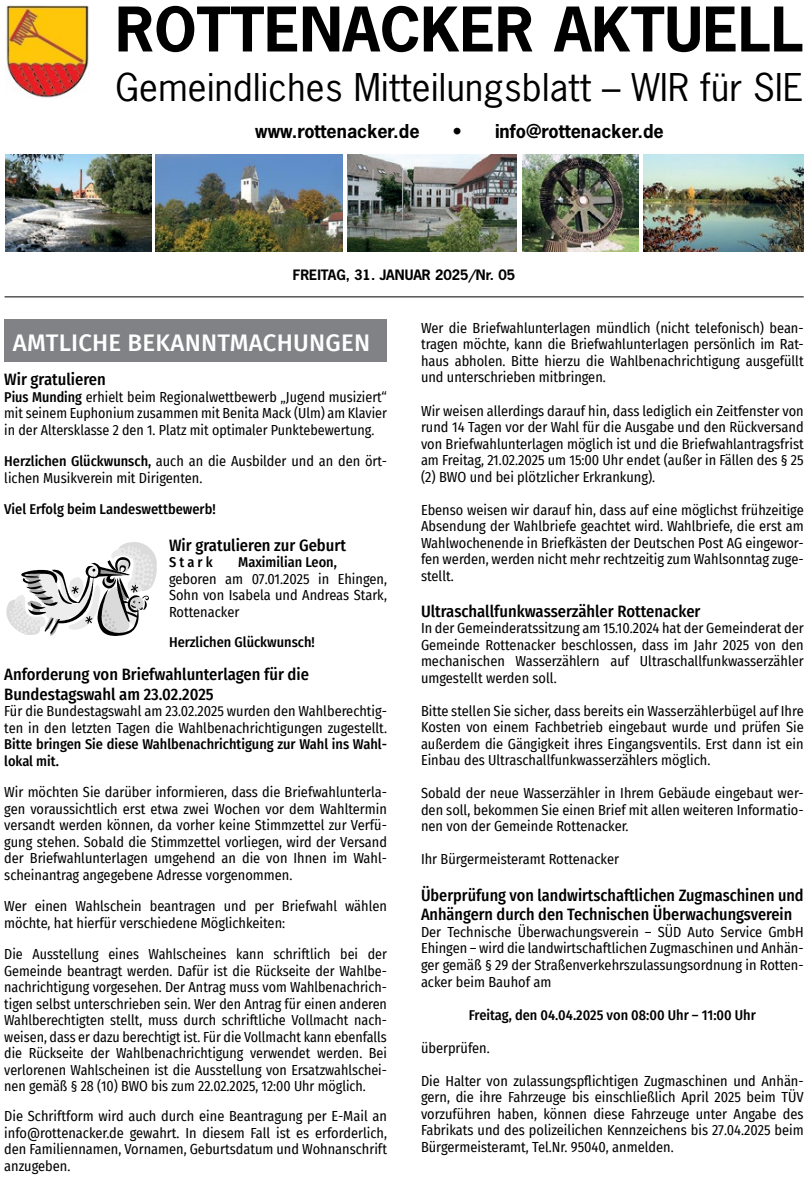
<style>
.page{position:relative;width:808px;height:1178px;background:#fff}
.page>*{position:absolute;margin:0;border:0;box-sizing:border-box;transform-origin:0 0}
.t1{font:700 57.75px "News Gothic";color:#000}
.t2{font:36px "News Gothic";letter-spacing:.01em;color:#000}
.t3{font:500 24px "Fira Sans";letter-spacing:.01em;color:#fff}
.t4{font:700 18px "News Gothic";color:#000}
.t5{font:500 16.5px/19.8px "Fira Sans Condensed";color:#000}
.Grundtext{font:14.25px/16.5px "Fira Sans Condensed";color:#000;text-align:justify}
.Grundtext-2{font:500 14.25px "Fira Sans Condensed";color:#000}
.t6{font:700 13.5px "News Gothic";color:#000}
.s1{font-weight:500}
</style>
<div class="page">
<img style="left:6px;top:6px;width:84px;height:92px">
<img style="left:523px;top:154px;width:116px;height:98px">
<img style="left:347px;top:154px;width:169px;height:98px">
<img style="left:644px;top:154px;width:160px;height:98px">
<img style="left:5px;top:154px;width:146px;height:98px">
<img style="left:156px;top:154px;width:186px;height:98px">
<hr style="left:5px;top:296px;width:799px;height:1px;background:#000">
<div style="left:4px;top:320px;width:383px;height:42px;background:#808285"></div>
<svg style="left:6px;top:542px;width:151px;height:94px"></svg>
<p class="t1" style="left:115px;top:-9px;width:690px">ROTTENACKER AKTUELL</p>
<p class="t2" style="left:115px;top:64px;width:690px">Gemeindliches Mitteilungsblatt – WIR für SIE</p>
<p class="t4" style="left:255px;top:120px;width:166px">www.rottenacker.de</p>
<p class="t4" style="left:453px;top:120px;width:212px">• info@rottenacker.de</p>
<p class="t6" style="left:293px;top:266px;width:224px">FREITAG, 31. JANUAR 2025/Nr. 05</p>
<p class="t3" style="left:13px;top:323px;width:359px">AMTLICHE BEKANNTMACHUNGEN</p>
<p class="t5" style="left:4px;top:369px;width:103px">Wir gratulieren</p>
<p class="Grundtext" style="left:4px;top:388px;width:384px"><span class="s1">Pius Munding</span> erhielt beim Regionalwettbewerb „Jugend musiziert“ mit seinem Euphonium zusammen mit Benita Mack (Ulm) am Klavier in der Altersklasse 2 den 1. Platz mit optimaler Punktebewertung.</p>
<p class="Grundtext" style="left:4px;top:453px;width:384px"><span class="s1">Herzlichen Glückwunsch,</span> auch an die Ausbilder und an den ört&shy;lichen Musikverein mit Dirigenten.</p>
<p class="Grundtext-2" style="left:4px;top:498px;width:213px">Viel Erfolg beim Landeswettbewerb!</p>
<p class="t5" style="left:169px;top:534px;width:178px">Wir gratulieren zur Geburt</p>
<p class="Grundtext-2" style="left:169px;top:551px;width:45px">S t a r k</p>
<p class="Grundtext-2" style="left:238px;top:551px;width:100px">Maximilian Leon,</p>
<p class="Grundtext" style="left:169px;top:570px;width:219px">geboren am 07.01.2025 in Ehingen, Sohn von Isabela und Andreas Stark, Rottenacker</p>
<p class="Grundtext-2" style="left:169px;top:630px;width:147px">Herzlichen Glückwunsch!</p>
<p class="t5" style="left:4px;top:663px;width:306px">Anforderung von Briefwahlunterlagen für die</p>
<p class="t5" style="left:4px;top:683px;width:211px">Bundestagswahl am 23.02.2025</p>
<p class="Grundtext" style="left:4px;top:702px;width:384px">Für die Bundestagswahl am 23.02.2025 wurden den Wahlberechtig&shy;ten in den letzten Tagen die Wahlbenachrichtigungen zugestellt.<br><span class="s1">Bitte bringen Sie diese Wahlbenachrichtigung zur Wahl ins Wahl&shy;lokal mit.</span></p>
<p class="Grundtext" style="left:4px;top:783px;width:384px">Wir möchten Sie darüber informieren, dass die Briefwahlunterla&shy;gen voraussichtlich erst etwa zwei Wochen vor dem Wahltermin versandt werden können, da vorher keine Stimmzettel zur Verfü&shy;gung stehen. Sobald die Stimmzettel vorliegen, wird der Versand der Briefwahlunterlagen umgehend an die von Ihnen im Wahl&shy;scheinantrag angegebene Adresse vorgenommen.</p>
<p class="Grundtext" style="left:4px;top:897px;width:384px">Wer einen Wahlschein beantragen und per Briefwahl wählen möchte, hat hierfür verschiedene Möglichkeiten:</p>
<p class="Grundtext" style="left:4px;top:945px;width:384px">Die Ausstellung eines Wahlscheines kann schriftlich bei der Gemeinde beantragt werden. Dafür ist die Rückseite der Wahlbe&shy;nachrichtigung vorgesehen. Der Antrag muss vom Wahlbenachrich&shy;tigen selbst unterschrieben sein. Wer den Antrag für einen anderen Wahlberechtigten stellt, muss durch schriftliche Vollmacht nach&shy;weisen, dass er dazu berechtigt ist. Für die Vollmacht kann ebenfalls die Rückseite der Wahlbenachrichtigung verwendet werden. Bei verlorenen Wahlscheinen ist die Ausstellung von Ersatzwahlschei&shy;nen gemäß § 28 (10) BWO bis zum 22.02.2025, 12:00 Uhr möglich.</p>
<p class="Grundtext" style="left:4px;top:1107px;width:384px">Die Schriftform wird auch durch eine Beantragung per E-Mail an info@rottenacker.de gewahrt. In diesem Fall ist es erforderlich, den Familiennamen, Vornamen, Geburtsdatum und Wohnanschrift anzugeben.</p>
<p class="Grundtext" style="left:421px;top:319px;width:384px">Wer die Briefwahlunterlagen mündlich (nicht telefonisch) bean&shy;tragen möchte, kann die Briefwahlunterlagen persönlich im Rat&shy;haus abholen. Bitte hierzu die Wahlbenachrichtigung ausgefüllt und unterschrieben mitbringen.</p>
<p class="Grundtext" style="left:421px;top:402px;width:384px">Wir weisen allerdings darauf hin, dass lediglich ein Zeitfenster von rund 14 Tagen vor der Wahl für die Ausgabe und den Rückversand von Briefwahlunterlagen möglich ist und die Briefwahlantragsfrist am Freitag, 21.02.2025 um 15:00 Uhr endet (außer in Fällen des § 25 (2) BWO und bei plötzlicher Erkrankung).</p>
<p class="Grundtext" style="left:421px;top:501px;width:384px">Ebenso weisen wir darauf hin, dass auf eine möglichst frühzeitige Absendung der Wahlbriefe geachtet wird. Wahlbriefe, die erst am Wahlwochenende in Briefkästen der Deutschen Post AG eingewor&shy;fen werden, werden nicht mehr rechtzeitig zum Wahlsonntag zuge&shy;stellt.</p>
<p class="t5" style="left:421px;top:600px;width:281px">Ultraschallfunkwasserzähler Rottenacker</p>
<p class="Grundtext" style="left:421px;top:620px;width:384px">In der Gemeinderatssitzung am 15.10.2024 hat der Gemeinderat der Gemeinde Rottenacker beschlossen, dass im Jahr 2025 von den mechanischen Wasserzählern auf Ultraschallfunkwasserzähler umgestellt werden soll.</p>
<p class="Grundtext" style="left:421px;top:702px;width:384px">Bitte stellen Sie sicher, dass bereits ein Wasserzählerbügel auf Ihre Kosten von einem Fachbetrieb eingebaut wurde und prüfen Sie außerdem die Gängigkeit ihres Eingangsventils. Erst dann ist ein Einbau des Ultraschallfunkwasserzählers möglich.</p>
<p class="Grundtext" style="left:421px;top:785px;width:384px">Sobald der neue Wasserzähler in Ihrem Gebäude eingebaut wer&shy;den soll, bekommen Sie einen Brief mit allen weiteren Informatio&shy;nen von der Gemeinde Rottenacker.</p>
<p class="Grundtext" style="left:421px;top:851px;width:200px">Ihr Bürgermeisteramt Rottenacker</p>
<p class="t5" style="left:421px;top:884px;width:384px">Überprüfung von landwirtschaftlichen Zugmaschinen und<br>Anhängern durch den Technischen Überwachungsverein</p>
<p class="Grundtext" style="left:421px;top:923px;width:384px">Der Technische Überwachungsverein – SÜD Auto Service GmbH Ehingen – wird die landwirtschaftlichen Zugmaschinen und Anhän&shy;ger gemäß § 29 der Straßenverkehrszulassungsordnung in Rotten&shy;acker beim Bauhof am</p>
<p class="Grundtext-2" style="left:469px;top:1003px;width:289px">Freitag, den 04.04.2025 von 08:00 Uhr – 11:00 Uhr</p>
<p class="Grundtext" style="left:421px;top:1039px;width:70px">überprüfen.</p>
<p class="Grundtext" style="left:421px;top:1072px;width:384px">Die Halter von zulassungspflichtigen Zugmaschinen und Anhän&shy;gern, die ihre Fahrzeuge bis einschließlich April 2025 beim TÜV vorzuführen haben, können diese Fahrzeuge unter Angabe des Fabrikats und des polizeilichen Kennzeichens bis 27.04.2025 beim Bürgermeisteramt, Tel.Nr. 95040, anmelden.</p>
</div>
